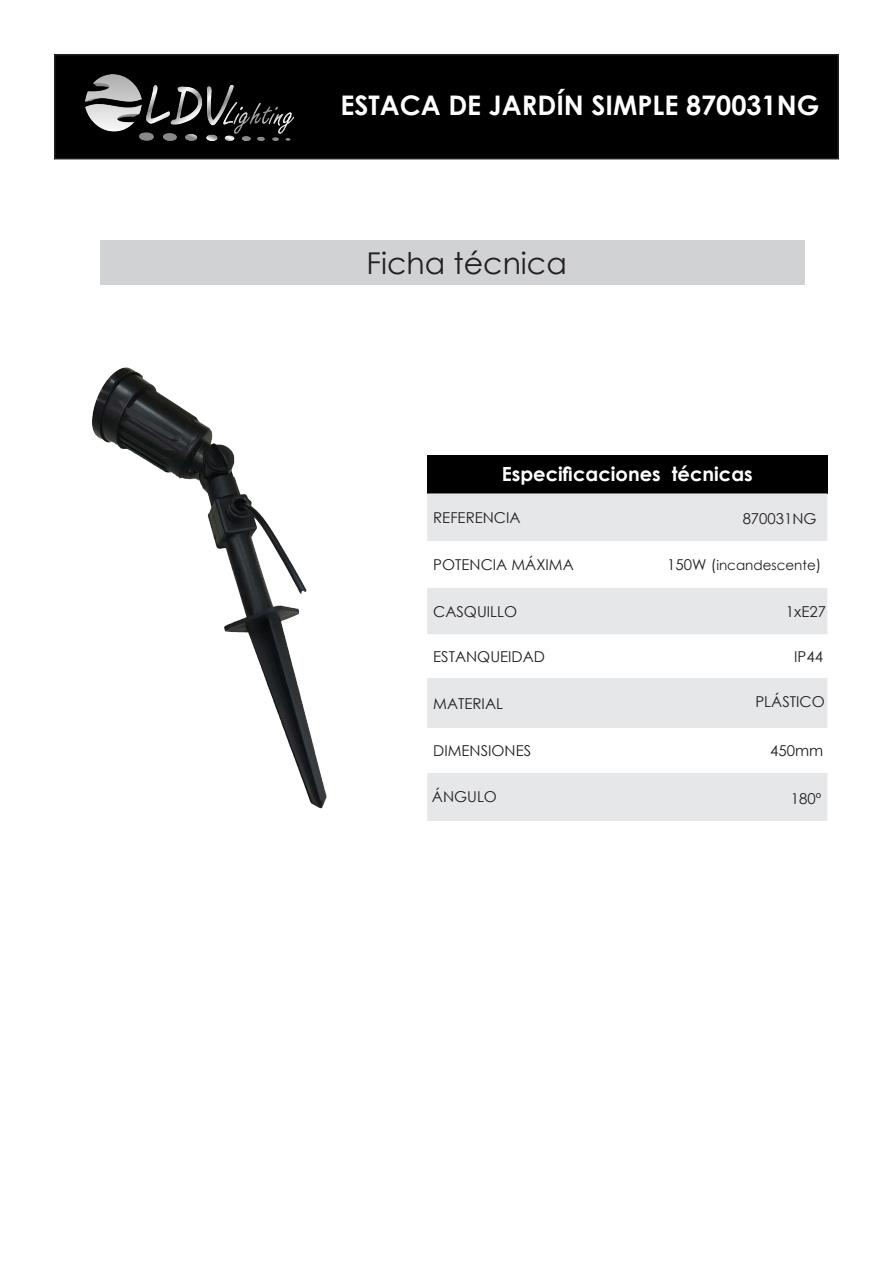
<style>
.page{position:relative;width:893px;height:1263px;background:#fff}
.page>*{position:absolute;margin:0;border:0;box-sizing:border-box;transform-origin:0 0}
.t1{font:30px "Century Gothic";color:#231f20}
.t2{font:700 27px "Century Gothic";color:#fff}
.t3{font:700 19.5px "Century Gothic";color:#fff}
.t4{font:15px "Century Gothic";color:#231f20}
.t5{font:13.5px "Century Gothic";color:#231f20}
.s1{font-size:15px}
</style>
<div class="page">
<div style="left:55px;top:55px;width:783px;height:104px;background:#000"></div>
<div style="left:54px;top:54px;width:785px;height:105px;border:2px solid #231f20"></div>
<div style="left:427px;top:455px;width:400px;height:38px;background:#000"></div>
<div style="left:427px;top:493px;width:400px;height:48px;background:#e6e7e9"></div>
<div style="left:427px;top:588px;width:400px;height:46px;background:#e6e7e9"></div>
<div style="left:427px;top:678px;width:400px;height:143px;background:#e6e7e9"></div>
<svg style="left:427px;top:728px;width:400px;height:45px"></svg>
<div style="left:101px;top:240px;width:704px;height:44px;background:#d1d2d4"></div>
<img style="left:85px;top:75px;width:208px;height:65px">
<img style="left:92px;top:367px;width:235px;height:442px">
<p class="t2" style="left:340px;top:85px;width:480px">ESTACA DE JARDÍN SIMPLE 870031NG</p>
<p class="t1" style="left:366px;top:242px;width:202px">Ficha técnica</p>
<p class="t3" style="left:502px;top:459px;width:253px">Especificaciones técnicas</p>
<p class="t4" style="left:433px;top:507px;width:89px">REFERENCIA</p>
<p class="t4" style="left:743px;top:508px;width:76px">870031NG</p>
<p class="t4" style="left:433px;top:554px;width:142px">POTENCIA MÁXIMA</p>
<p class="t5" style="left:667px;top:556px;width:156px"><span class="s1">150W (</span>incandescente<span class="s1">)</span></p>
<p class="t4" style="left:433px;top:601px;width:85px">CASQUILLO</p>
<p class="t4" style="left:786px;top:601px;width:42px">1xE27</p>
<p class="t4" style="left:433px;top:646px;width:113px">ESTANQUEIDAD</p>
<p class="t4" style="left:794px;top:646px;width:30px">IP44</p>
<p class="t4" style="left:433px;top:693px;width:71px">MATERIAL</p>
<p class="t4" style="left:755px;top:691px;width:71px">PLÁSTICO</p>
<p class="t4" style="left:433px;top:740px;width:99px">DIMENSIONES</p>
<p class="t4" style="left:770px;top:740px;width:55px">450mm</p>
<p class="t4" style="left:432px;top:785px;width:67px">ÁNGULO</p>
<p class="t4" style="left:791px;top:788px;width:32px">180º</p>
</div>
